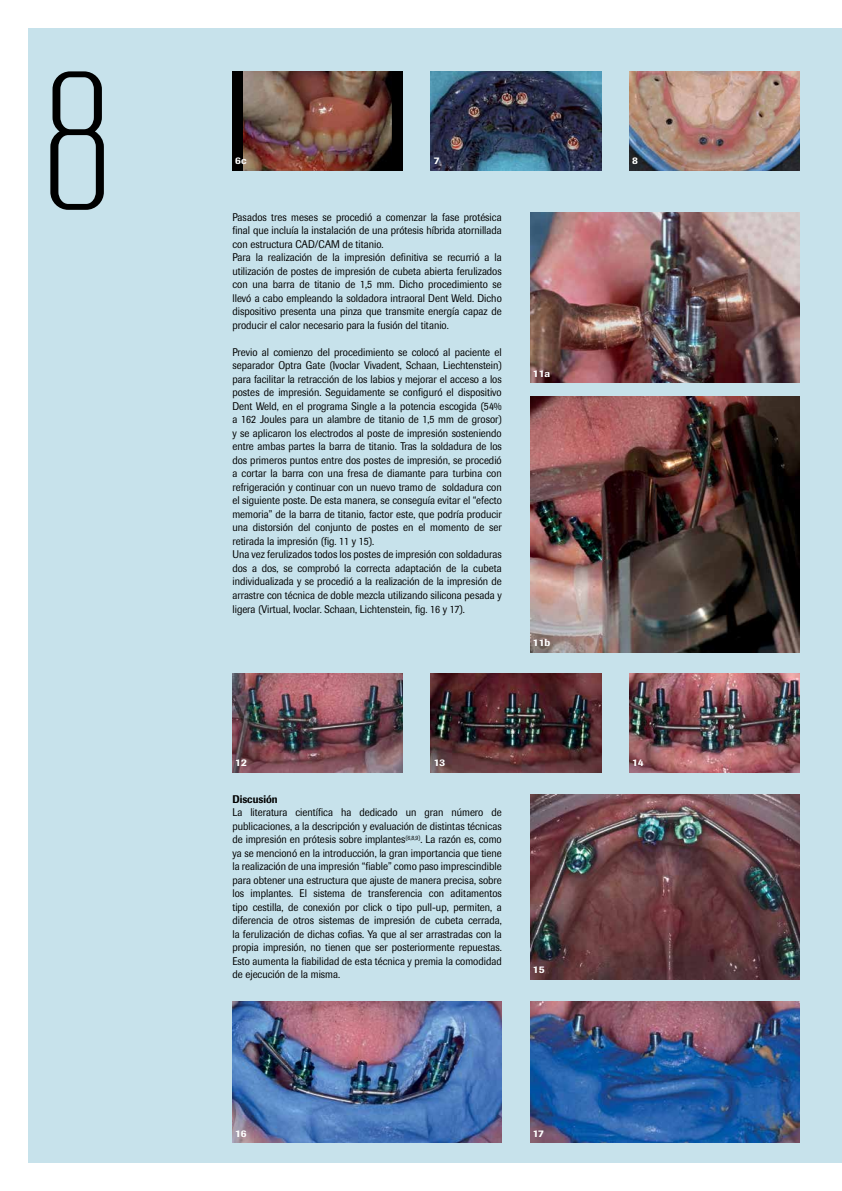
<style>
.page{position:relative;width:842px;height:1191px;background:#fff}
.page>*{position:absolute;margin:0;border:0;box-sizing:border-box;transform-origin:0 0}
.t1{font:300 196px "RB No 2";color:#000}
.t2{font:11px/13.5px "Imago";color:#000;scale:.9 1}
.t3{font:500 11px "Imago";color:#000;scale:.9 1}
.t4{font:500 10px "Imago";color:#fff}
</style>
<div class="page">
<div style="left:28px;top:28px;width:814px;height:1134px;background:#c7e2eb"></div>
<img style="left:530px;top:213px;width:269px;height:170px">
<img style="left:431px;top:71px;width:170px;height:99px">
<img style="left:431px;top:673px;width:170px;height:99px">
<img style="left:232px;top:673px;width:171px;height:99px">
<img style="left:629px;top:673px;width:170px;height:99px">
<img style="left:530px;top:795px;width:269px;height:184px">
<img style="left:232px;top:1001px;width:270px;height:141px">
<img style="left:530px;top:1001px;width:269px;height:141px">
<img style="left:629px;top:71px;width:170px;height:99px">
<img style="left:530px;top:397px;width:269px;height:255px">
<div style="left:232px;top:71px;width:171px;height:99px;background:#000"></div>
<img style="left:244px;top:71px;width:147px;height:99px">
<h1 class="t1" style="left:43px;top:36px;width:71px">8</h1>
<p class="t4" style="left:235px;top:154px;width:13px">6c</p>
<p class="t4" style="left:434px;top:155px;width:7px">7</p>
<p class="t2" style="left:232px;top:210px;width:301px">Pasados tres meses se procedió a comenzar la fase protésica final que incluía la instalación de una prótesis híbrida atornillada con estructura CAD/CAM de titanio.<br>Para la realización de la impresión definitiva se recurrió a la utilización de postes de impresión de cubeta abierta ferulizados con una barra de titanio de 1,5 mm. Dicho procedimiento se llevó a cabo empleando la soldadora intraoral Dent Weld. Dicho dispositivo presenta una pinza que transmite energía capaz de producir el calor necesario para la fusión del titanio.</p>
<p class="t2" style="left:232px;top:345px;width:301px">Previo al comienzo del procedimiento se colocó al paciente el separador Optra Gate (Ivoclar Vivadent, Schaan, Liechtenstein) para facilitar la retracción de los labios y mejorar el acceso a los postes de impresión. Seguidamente se configuró el dispositivo Dent Weld, en el programa Single a la potencia escogida (54% a 162 Joules para un alambre de titanio de 1,5 mm de grosor) y se aplicaron los electrodos al poste de impresión sosteniendo entre ambas partes la barra de titanio. Tras la soldadura de los dos primeros puntos entre dos postes de impresión, se procedió a cortar la barra con una fresa de diamante para turbina con refrigeración y continuar con un nuevo tramo de soldadura con el siguiente poste. De esta manera, se conseguía evitar el “efecto memoria” de la barra de titanio, factor este, que podría producir una distorsión del conjunto de postes en el momento de ser retirada la impresión (fig. 11 y 15).<br>Una vez ferulizados todos los postes de impresión con soldaduras dos a dos, se comprobó la correcta adaptación de la cubeta individualizada y se procedió a la realización de la impresión de arrastre con técnica de doble mezcla utilizando silicona pesada y ligera (Virtual, Ivoclar. Schaan, Lichtenstein, fig. 16 y 17).</p>
<p class="t4" style="left:533px;top:367px;width:19px">11a</p>
<p class="t4" style="left:533px;top:636px;width:19px">11b</p>
<p class="t4" style="left:632px;top:155px;width:7px">8</p>
<p class="t4" style="left:235px;top:757px;width:13px">12</p>
<p class="t4" style="left:434px;top:757px;width:13px">13</p>
<p class="t4" style="left:632px;top:757px;width:13px">14</p>
<p class="t3" style="left:232px;top:792px;width:52px">Discusión</p>
<p class="t2" style="left:232px;top:805px;width:301px;text-align:justify">La literatura científica ha dedicado un gran número de publicaciones, a la descripción y evaluación de distintas técnicas de impresión en prótesis sobre implantes<sup>(6,8,9)</sup>. La razón es, como ya se mencionó en la introducción, la gran importancia que tiene la realización de una impresión “fiable” como paso imprescindible para obtener una estructura que ajuste de manera precisa, sobre los implantes. El sistema de transferencia con aditamentos tipo cestilla, de conexión por click o tipo pull-up, permiten, a diferencia de otros sistemas de impresión de cubeta cerrada, la ferulización de dichas cofias. Ya que al ser arrastradas con la propia impresión, no tienen que ser posteriormente repuestas.<br>Esto aumenta la fiabilidad de esta técnica y premia la comodidad de ejecución de la misma.</p>
<p class="t4" style="left:533px;top:963px;width:13px">15</p>
<p class="t4" style="left:235px;top:1127px;width:13px">16</p>
<p class="t4" style="left:533px;top:1127px;width:13px">17</p>
</div>
